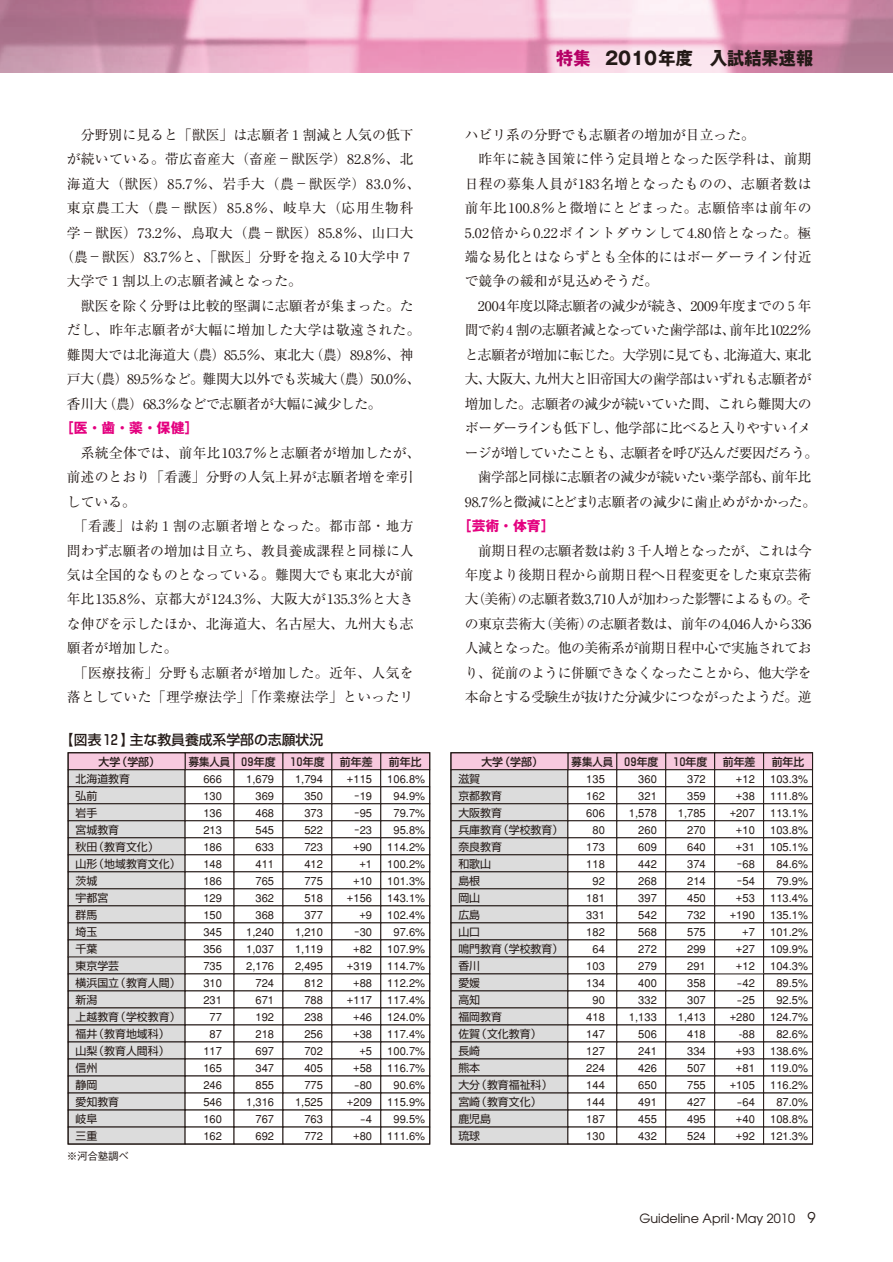
<style>
.page{position:relative;width:893px;height:1262px;background:#fff}
.page>*{position:absolute;margin:0;border:0;box-sizing:border-box;transform-origin:0 0}
.t1{font:700 18.15px "Gothic MB101";color:#231916;scale:.95 1}
.t2{font:13.8px/24.5px "Ryumin";letter-spacing:.005em;color:#231916;text-align:justify}
.t3{font:13.8px "Ryumin";letter-spacing:.025em;color:#231916}
.t4{font:13.8px "Ryumin";letter-spacing:-.05em;color:#231916}
.t5{font:13.8px "Ryumin";letter-spacing:-.025em;color:#231916}
.t6{font:13.8px "Ryumin";letter-spacing:-.045em;color:#231916}
.t7{font:13.8px "Ryumin";letter-spacing:-.02em;color:#231916}
.t8{font:13.8px "Ryumin";letter-spacing:.04em;color:#231916}
.t9{font:13.8px "Ryumin";letter-spacing:.03em;color:#231916}
.t10{font:13.8px "Ryumin";letter-spacing:-.04em;color:#231916}
.t11{font:13.8px "Ryumin";letter-spacing:.055em;color:#231916}
.t12{font:13.8px "Ryumin";letter-spacing:-.035em;color:#231916}
.t13{font:500 13.8px "Shin Go";color:#231916}
.t14{font:700 13.8px "Gothic MB101";color:#e4007f}
.t15{font:12.75px "Avant Garde";color:#231916}
.t16{font:500 11.1px/17px "Gothic BBB";color:#231916;text-align:right}
.t17{font:500 11.1px/17px "Gothic BBB";color:#231916;text-align:right;scale:1.5 1}
.t18{font:10.95px/17px "Shin Go";color:#231916}
.t19{font:500 10.95px "Shin Go";color:#231916}
.t20{font:500 10.95px "Shin Go";color:#231916;scale:.95 1}
.t21{font:500 10.65px "Gothic BBB";letter-spacing:-.03em;color:#231916}
.s1{color:#b60066}
.s2{font-family:"Ryumin";font-weight:300}
.s3{font-size:14.85px}
</style>
<div class="page">
<svg style="left:67px;top:752px;width:746px;height:393px"></svg>
<img style="left:0;top:0;width:892px;height:72px">
<h1 class="t1" style="left:556px;top:51px;width:272px"><span class="s1">特集</span> 2010年度　入試結果速報</h1>
<p class="t2" style="left:81px;top:124px;width:334px">分野別に見ると「獣医」は志願者１割減と人気の低下</p>
<p class="t2" style="left:67px;top:149px;width:348px">が続いている。帯広畜産大（畜産－獣医学）82.8％、北</p>
<p class="t8" style="left:67px;top:179px;width:355px">海道大（獣医）85.7％、岩手大（農－獣医学）83.0％、</p>
<p class="t11" style="left:67px;top:203px;width:348px">東京農工大（農－獣医）85.8％、岐阜大（応用生物科</p>
<p class="t2" style="left:67px;top:222px;width:348px">学－獣医）73.2％、鳥取大（農－獣医）85.8％、山口大</p>
<p class="t2" style="left:60px;top:246px;width:355px">（農－獣医）83.7％と、「獣医」分野を抱える10大学中７</p>
<p class="t2" style="left:67px;top:271px;width:236px">大学で１割以上の志願者減となった。</p>
<p class="t2" style="left:81px;top:295px;width:334px">獣医を除く分野は比較的堅調に志願者が集まった。た</p>
<p class="t3" style="left:67px;top:325px;width:355px">だし、昨年志願者が大幅に増加した大学は敬遠された。</p>
<p class="t7" style="left:67px;top:350px;width:348px">難関大では北海道大（農）85.5％、東北大（農）89.8％、神</p>
<p class="t5" style="left:67px;top:374px;width:355px">戸大（農）89.5％など。難関大以外でも茨城大（農）50.0％、</p>
<p class="t5" style="left:67px;top:399px;width:316px">香川大（農）68.3％などで志願者が大幅に減少した。</p>
<p class="t14" style="left:60px;top:423px;width:140px">［医・歯・薬・保健］</p>
<p class="t2" style="left:81px;top:442px;width:341px">系統全体では、前年比103.7％と志願者が増加したが、</p>
<p class="t2" style="left:67px;top:466px;width:348px">前述のとおり「看護」分野の人気上昇が志願者増を牽引</p>
<p class="t2" style="left:67px;top:491px;width:71px">している。</p>
<p class="t3" style="left:74px;top:521px;width:341px">「看護」は約１割の志願者増となった。都市部・地方</p>
<p class="t2" style="left:67px;top:540px;width:348px">問わず志願者の増加は目立ち、教員養成課程と同様に人</p>
<p class="t2" style="left:67px;top:564px;width:348px">気は全国的なものとなっている。難関大でも東北大が前</p>
<p class="t2" style="left:67px;top:589px;width:348px">年比135.8％、京都大が124.3％、大阪大が135.3％と大き</p>
<p class="t2" style="left:67px;top:613px;width:348px">な伸びを示したほか、北海道大、名古屋大、九州大も志</p>
<p class="t2" style="left:67px;top:638px;width:112px">願者が増加した。</p>
<p class="t3" style="left:74px;top:668px;width:341px">「医療技術」分野も志願者が増加した。近年、人気を</p>
<p class="t3" style="left:67px;top:692px;width:348px">落としていた「理学療法学」「作業療法学」といったリ</p>
<p class="t2" style="left:465px;top:124px;width:292px">ハビリ系の分野でも志願者の増加が目立った。</p>
<p class="t2" style="left:478px;top:149px;width:334px">昨年に続き国策に伴う定員増となった医学科は、前期</p>
<p class="t2" style="left:465px;top:173px;width:348px">日程の募集人員が183名増となったものの、志願者数は</p>
<p class="t9" style="left:465px;top:203px;width:348px">前年比100.8％と微増にとどまった。志願倍率は前年の</p>
<p class="t3" style="left:465px;top:227px;width:348px">5.02倍から0.22ポイントダウンして4.80倍となった。極</p>
<p class="t2" style="left:465px;top:246px;width:348px">端な易化とはならずとも全体的にはボーダーライン付近</p>
<p class="t2" style="left:465px;top:271px;width:195px">で競争の緩和が見込めそうだ。</p>
<p class="t4" style="left:478px;top:301px;width:335px">2004年度以降志願者の減少が続き、2009年度までの５年</p>
<p class="t4" style="left:465px;top:325px;width:348px">間で約４割の志願者減となっていた歯学部は、前年比102.2％</p>
<p class="t4" style="left:465px;top:350px;width:348px">と志願者が増加に転じた。大学別に見ても、北海道大、東北</p>
<p class="t6" style="left:465px;top:374px;width:348px">大、大阪大、九州大と旧帝国大の歯学部はいずれも志願者が</p>
<p class="t12" style="left:465px;top:399px;width:348px">増加した。志願者の減少が続いていた間、これら難関大の</p>
<p class="t10" style="left:465px;top:423px;width:348px">ボーダーラインも低下し、他学部に比べると入りやすいイメ</p>
<p class="t4" style="left:465px;top:448px;width:355px">ージが増していたことも、志願者を呼び込んだ要因だろう。</p>
<p class="t6" style="left:478px;top:472px;width:335px">歯学部と同様に志願者の減少が続いたい薬学部も、前年比</p>
<p class="t2" style="left:465px;top:491px;width:353px">98.7％と微減にとどまり志願者の減少に歯止めがかかった。</p>
<p class="t14" style="left:458px;top:520px;width:98px">［芸術・体育］</p>
<p class="t2" style="left:465px;top:540px;width:348px;text-indent:13px">前期日程の志願者数は約３千人増となったが、これは今年度より後期日程から前期日程へ日程変更をした東京芸術大（美術）の志願者数3,710人が加わった影響によるもの。その東京芸術大（美術）の志願者数は、前年の4,046人から336人減となった。他の美術系が前期日程中心で実施されており、従前のように併願できなくなったことから、他大学を本命とする受験生が抜けた分減少につながったようだ。逆</p>
<p class="t13" style="left:60px;top:734px;width:265px">【図表１２】主な教員養成系学部の志願状況</p>
<p class="t19" style="left:98px;top:757px;width:63px">大学（学部）</p>
<p class="t20" style="left:189px;top:757px;width:144px">募集人員 ０９年度 １０年度</p>
<p class="t19" style="left:389px;top:757px;width:34px">前年比</p>
<p class="t19" style="left:340px;top:757px;width:34px">前年差</p>
<p class="t19" style="left:481px;top:757px;width:63px">大学（学部）</p>
<p class="t20" style="left:571px;top:757px;width:144px">募集人員 ０９年度 １０年度</p>
<p class="t19" style="left:771px;top:757px;width:34px">前年比</p>
<p class="t19" style="left:722px;top:757px;width:34px">前年差</p>
<p class="t18" style="left:76px;top:771px;width:107px">北海道教育<br>弘前<br>岩手<br>宮城教育<br>秋田（教育文化）<br>山形（地域教育文化）茨城<br>宇都宮<br>群馬<br>埼玉<br>千葉<br>東京学芸<br>横浜国立（教育人間）新潟<br>上越教育（学校教育）福井（教育地域科）山梨（教育人間科）信州<br>静岡<br>愛知教育<br>岐阜<br>三重</p>
<p class="t21" style="left:67px;top:1152px;width:64px">※河合塾調べ</p>
<p class="t16" style="left:295px;top:771px;width:29px">1,794<br>350<br>373<br>522<br>723<br>412<br>775<br>518<br>377<br>1,210<br>1,119<br>2,495<br>812<br>788<br>238<br>256<br>702<br>405<br>775<br>1,525<br>763<br>772</p>
<p class="t16" style="left:387px;top:771px;width:39px;text-align:center">106.8%<br>94.9%<br>79.7%<br>95.8%<br>114.2%<br>100.2%<br>101.3%<br>143.1%<br>102.4%<br>97.6%<br>107.9%<br>114.7%<br>112.2%<br>117.4%<br>124.0%<br>117.4%<br>100.7%<br>116.7%<br>90.6%<br>115.9%<br>99.5%<br>111.6%</p>
<p class="t18" style="left:458px;top:771px;width:107px">滋賀<br>京都教育<br>大阪教育<br>兵庫教育（学校教育）奈良教育<br>和歌山<br>島根<br>岡山<br>広島<br>山口<br>鳴門教育（学校教育）香川<br>愛媛<br>高知<br>福岡教育<br>佐賀（文化教育）<br>長崎<br>熊本<br>大分（教育福祉科）宮崎（教育文化）<br>鹿児島<br>琉球</p>
<p class="t16" style="left:203px;top:771px;width:20px;text-align:center">666<br>130<br>136<br>213<br>186<br>148<br>186<br>129<br>150<br>345<br>356<br>735<br>310<br>231<br>77<br>87<br>117<br>165<br>246<br>546<br>160<br>162</p>
<p class="t16" style="left:246px;top:771px;width:29px">1,679<br>369<br>468<br>545<br>633<br>411<br>765<br>362<br>368<br>1,240<br>1,037<br>2,176<br>724<br>671<br>192<br>218<br>697<br>347<br>855<br>1,316<br>767<br>692</p>
<p class="t16" style="left:347px;top:771px;width:27px">+115 -19 -95 -23 +90 +1</p>
<p class="t16" style="left:347px;top:874px;width:27px">+10 +156 +9</p>
<p class="t17" style="left:347px;top:925px;width:18px">-30 +82 +319 +88 +117 +46 +38 +5</p>
<p class="t16" style="left:347px;top:1061px;width:27px">+58 -80 +209 -4 +80</p>
<p class="t16" style="left:586px;top:771px;width:20px;text-align:center">135<br>162<br>606<br>80<br>173<br>118<br>92<br>181<br>331<br>182<br>64<br>103<br>134<br>90<br>418<br>147<br>127<br>224<br>144<br>144<br>187<br>130</p>
<p class="t16" style="left:629px;top:771px;width:29px">360<br>321<br>1,578<br>260<br>609<br>442<br>268<br>397<br>542<br>568<br>272<br>279<br>400<br>332<br>1,133<br>506<br>241<br>426<br>650<br>491<br>455<br>432</p>
<p class="t16" style="left:729px;top:771px;width:27px">+12 +38 +207 +10 +31 -68 -54 +53 +190 +7</p>
<p class="t16" style="left:678px;top:771px;width:29px">372<br>359<br>1,785<br>270<br>640<br>374<br>214<br>450<br>732<br>575<br>299<br>291<br>358<br>307<br>1,413<br>418<br>334<br>507<br>755<br>427<br>495<br>524</p>
<p class="t16" style="left:770px;top:771px;width:39px;text-align:center">103.3%<br>111.8%<br>113.1%<br>103.8%<br>105.1%<br>84.6%<br>79.9%<br>113.4%<br>135.1%<br>101.2%<br>109.9%<br>104.3%<br>89.5%<br>92.5%<br>124.7%<br>82.6%<br>138.6%<br>119.0%<br>116.2%<br>87.0%<br>108.8%<br>121.3%</p>
<p class="t16" style="left:729px;top:942px;width:27px">+27 +12 -42 -25 +280 -88 +93 +81 +105 -64 +40 +92</p>
<p class="t15" style="left:639px;top:1213px;width:178px">Guideline April<span class="s2">･</span>May 2010 <span class="s3">9</span></p>
</div>
